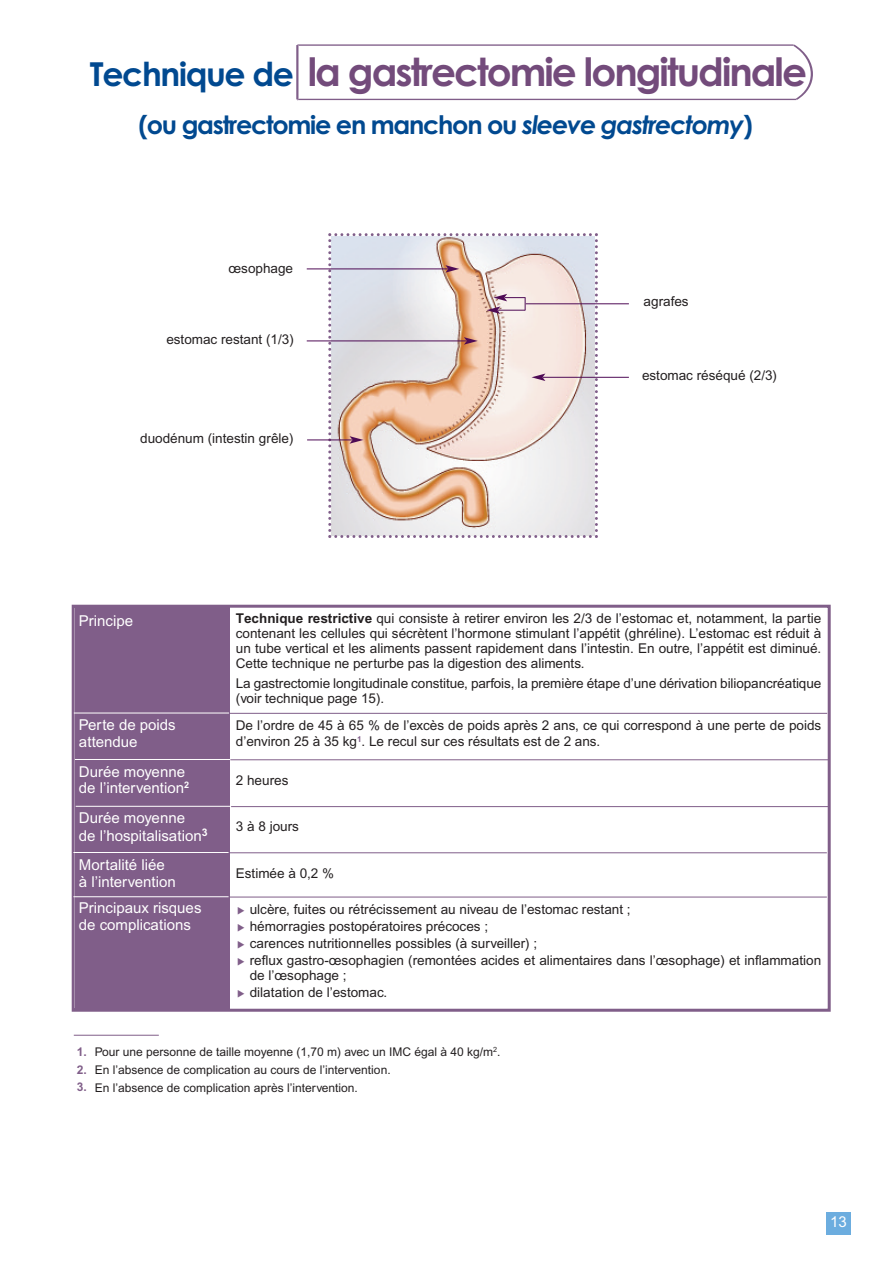
<style>
.page{position:relative;width:893px;height:1263px;background:#fff}
.page>*{position:absolute;margin:0;border:0;box-sizing:border-box;transform-origin:0 0}
.t1{font:700 39px "Century Gothic";letter-spacing:-.05em;color:#734b7b}
.t2{font:700 25.5px "Century Gothic";letter-spacing:-.05em;color:#014990}
.t3{font:15px/16.5px "Arial";color:#fff}
.t4{font:13.5px/15px "Arial";color:#231f20}
.t5{font:12px "Arial";color:#231f20}
.s1{font-size:33px;color:#014990}
.s2{font-style:italic}
.s3{font-weight:700}
.s4{color:#805e89}
.s5{font-weight:700;color:#805e89}
</style>
<div class="page">
<div style="left:826px;top:1212px;width:24px;height:22px;background:#6caddf"></div>
<svg style="left:296px;top:44px;width:517px;height:56px"></svg>
<div style="left:72px;top:605px;width:759px;height:407px;border:3px solid #805e89"></div>
<div style="left:75px;top:608px;width:154px;height:103px;background:#805e89"></div>
<div style="left:75px;top:711px;width:154px;height:47px;background:#805e89"></div>
<div style="left:75px;top:758px;width:154px;height:47px;background:#805e89"></div>
<div style="left:75px;top:805px;width:154px;height:46px;background:#805e89"></div>
<div style="left:75px;top:851px;width:154px;height:47px;background:#805e89"></div>
<div style="left:75px;top:898px;width:154px;height:111px;background:#805e89"></div>
<hr style="left:74px;top:713px;width:155px;height:1px;background:#fff">
<hr style="left:229px;top:713px;width:598px;height:1px;background:#805e89">
<hr style="left:75px;top:759px;width:155px;height:1px;background:#fff">
<hr style="left:230px;top:759px;width:598px;height:1px;background:#805e89">
<hr style="left:76px;top:806px;width:155px;height:1px;background:#fff">
<hr style="left:231px;top:806px;width:598px;height:1px;background:#805e89">
<hr style="left:73px;top:852px;width:156px;height:1px;background:#fff">
<hr style="left:229px;top:852px;width:598px;height:1px;background:#805e89">
<hr style="left:73px;top:896px;width:156px;height:1px;background:#fff">
<hr style="left:229px;top:897px;width:598px;height:1px;background:#805e89">
<hr style="left:307px;top:269px;width:141px;height:1px;background:#4e0b55">
<hr style="left:307px;top:341px;width:159px;height:1px;background:#4e0b55">
<hr style="left:307px;top:440px;width:45px;height:1px;background:#4e0b55">
<hr style="left:543px;top:377px;width:86px;height:1px;background:#4e0b55">
<svg style="left:328px;top:233px;width:270px;height:305px;background:#e4d5d0"></svg>
<hr style="left:526px;top:304px;width:103px;height:1px;background:#4e0b55">
<hr style="left:74px;top:1035px;width:85px;height:1px;background:#805e89">
<h1 class="t1" style="left:90px;top:49px;width:718px"><span class="s1">Technique de</span> la gastrectomie longitudinale</h1>
<h2 class="t2" style="left:138px;top:111px;width:616px">(ou gastrectomie en manchon ou <span class="s2">sleeve gastrectomy</span>)</h2>
<p class="t4" style="left:229px;top:262px;width:66px">œsophage</p>
<p class="t4" style="left:166px;top:333px;width:129px">estomac restant (1/3)</p>
<p class="t4" style="left:140px;top:432px;width:155px">duodénum (intestin grêle)</p>
<p class="t4" style="left:643px;top:295px;width:47px">agrafes</p>
<p class="t4" style="left:642px;top:369px;width:137px">estomac réséqué (2/3)</p>
<p class="t3" style="left:79px;top:614px;width:56px">Principe</p>
<p class="t4" style="left:236px;top:612px;width:587px;text-align:justify"><span class="s3">Technique restrictive</span> qui consiste à retirer environ les 2/3 de l’estomac et, notamment, la partie contenant les cellules qui sécrètent l’hormone stimulant l’appétit (ghréline). L’estomac est réduit à un tube vertical et les aliments passent rapidement dans l’intestin. En outre, l’appétit est diminué.<br>Cette technique ne perturbe pas la digestion des aliments.</p>
<p class="t4" style="left:236px;top:676px;width:587px">La gastrectomie longitudinale constitue, parfois, la première étape d’une dérivation biliopancréatique (voir technique page 15).</p>
<p class="t3" style="left:79px;top:718px;width:98px">Perte de poids attendue</p>
<p class="t4" style="left:236px;top:718px;width:587px;line-height:16.2px">De l’ordre de 45 à 65 % de l’excès de poids après 2 ans, ce qui correspond à une perte de poids d’environ 25 à 35 kg<sup>1</sup>. Le recul sur ces résultats est de 2 ans.</p>
<p class="t3" style="left:79px;top:765px;width:112px">Durée moyenne de l’intervention<sup>2</sup></p>
<p class="t4" style="left:236px;top:774px;width:54px">2 heures</p>
<p class="t3" style="left:79px;top:810px;width:130px;line-height:18px">Durée moyenne<br>de l’hospitalisation<sup>3</sup></p>
<p class="t4" style="left:236px;top:820px;width:65px">3 à 8 jours</p>
<p class="t3" style="left:79px;top:858px;width:98px">Mortalité liée à l’intervention</p>
<p class="t4" style="left:236px;top:867px;width:100px">Estimée à 0,2 %</p>
<p class="t3" style="left:79px;top:901px;width:124px">Principaux risques de complications</p>
<p class="t4" style="left:237px;top:903px;width:395px"><span class="s4">◆</span> ulcère, fuites ou rétrécissement au niveau de l’estomac restant ;</p>
<p class="t4" style="left:237px;top:920px;width:253px"><span class="s4">◆</span> hémorragies postopératoires précoces ;</p>
<p class="t4" style="left:237px;top:937px;width:302px"><span class="s4">◆</span> carences nutritionnelles possibles (à surveiller) ;</p>
<p class="t4" style="left:250px;top:954px;width:573px;text-indent:-13px"><span class="s4">◆</span> reflux gastro-œsophagien (remontées acides et alimentaires dans l’œsophage) et inflammation de l’œsophage ;</p>
<p class="t4" style="left:237px;top:986px;width:152px"><span class="s4">◆</span> dilatation de l’estomac.</p>
<p class="t5" style="left:77px;top:1047px;width:425px"><span class="s5">1.</span> Pour une personne de taille moyenne (1,70 m) avec un IMC égal à 40 kg/m<sup>2</sup>.</p>
<p class="t5" style="left:77px;top:1065px;width:315px"><span class="s5">2.</span> En l’absence de complication au cours de l’intervention.</p>
<p class="t5" style="left:77px;top:1083px;width:283px"><span class="s5">3.</span> En l’absence de complication après l’intervention.</p>
<p class="t3" style="left:830px;top:1215px;width:18px">13</p>
</div>
